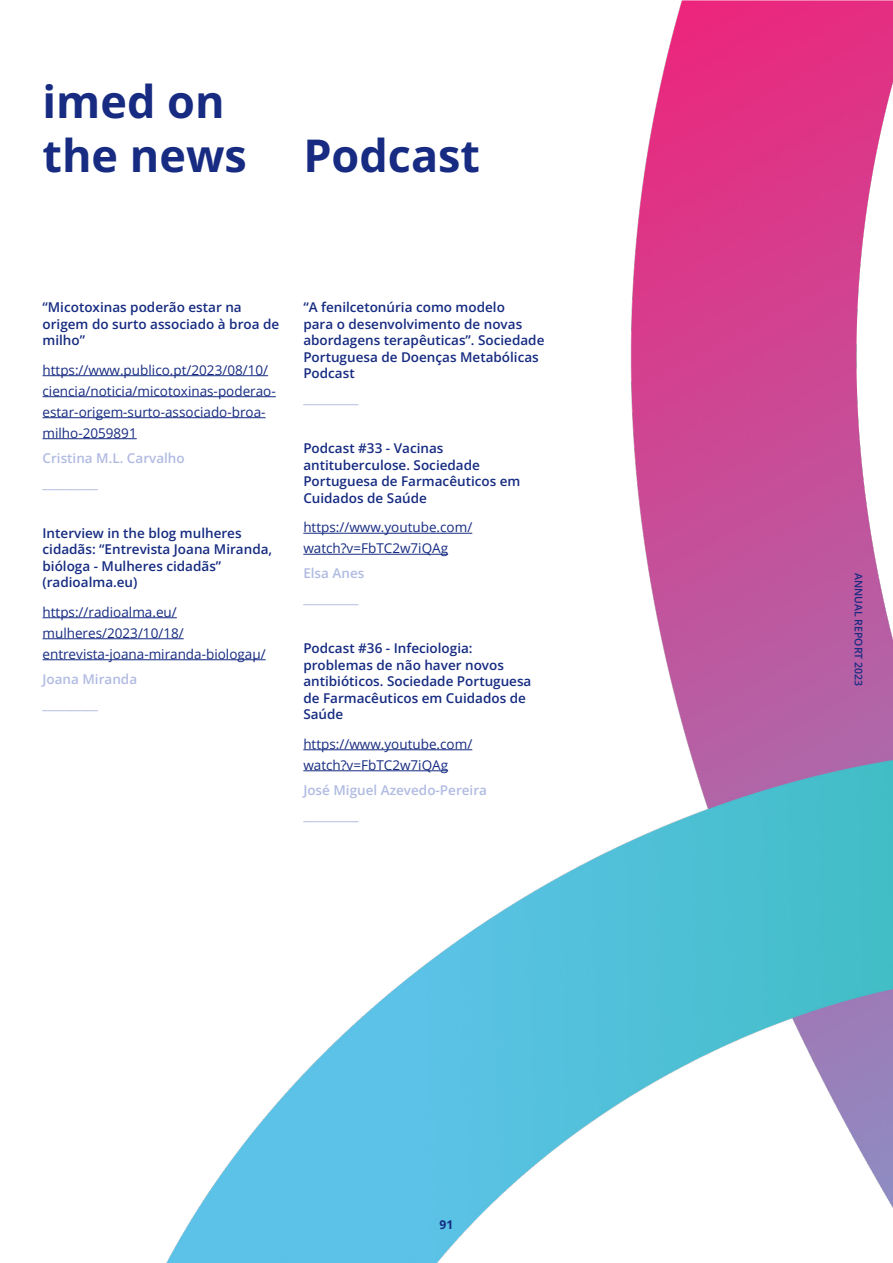
<style>
.page{position:relative;width:893px;height:1263px;background:#fff}
.page>*{position:absolute;margin:0;border:0;box-sizing:border-box;transform-origin:0 0}
.t1{font:700 45px/54px "Open Sans";color:#162b81}
.Texto{font:600 13.5px/16.5px "Open Sans";color:#162b81}
.Texto-2{font:13.5px/21px "Open Sans";color:#162b81}
.Texto-3{font:600 13.5px "Open Sans";color:#b1bbe2}
.Texto-4{font:700 13.5px "Open Sans";color:#b1bbe2}
.t2{font:700 12px "Open Sans";color:#162b81}
.t3{font:600 10.5px "Open Sans";color:#162b81}
</style>
<div class="page">
<img style="left:102px;top:0;width:791px;height:1263px">
<hr style="left:43px;top:375px;width:225px;height:1px;background:#162b81">
<hr style="left:43px;top:396px;width:233px;height:1px;background:#162b81">
<hr style="left:43px;top:417px;width:223px;height:1px;background:#162b81">
<hr style="left:43px;top:438px;width:94px;height:1px;background:#162b81">
<hr style="left:43px;top:617px;width:134px;height:1px;background:#162b81">
<hr style="left:43px;top:638px;width:141px;height:1px;background:#162b81">
<hr style="left:43px;top:659px;width:223px;height:1px;background:#162b81">
<hr style="left:303px;top:533px;width:169px;height:1px;background:#162b81">
<hr style="left:303px;top:554px;width:145px;height:1px;background:#162b81">
<hr style="left:303px;top:749px;width:169px;height:1px;background:#162b81">
<hr style="left:303px;top:770px;width:145px;height:1px;background:#162b81">
<p class="t1" style="left:43px;top:73px;width:206px">imed on the news</p>
<p class="t1" style="left:303px;top:127px;width:178px">Podcast</p>
<p class="Texto" style="left:43px;top:299px;width:238px">“Micotoxinas poderão estar na origem do surto associado à broa de milho”</p>
<p class="Texto-2" style="left:43px;top:359px;width:235px">https://www.publico.pt/2023/08/10/ ciencia/noticia/micotoxinas-poderao&shy;estar-origem-surto-associado-broa&shy;milho-2059891</p>
<p class="Texto-3" style="left:43px;top:448px;width:144px">Cristina M.L. Carvalho</p>
<p class="Texto-4" style="left:43px;top:473px;width:57px">__________</p>
<p class="Texto" style="left:43px;top:524px;width:231px">Interview in the blog mulheres cidadãs: “Entrevista Joana Miranda, bióloga - Mulheres cidadãs” (radioalma.eu)</p>
<p class="Texto-2" style="left:43px;top:601px;width:225px">https://radioalma.eu/ mulheres/2023/10/18/ entrevista-joana-miranda-biologaµ/</p>
<p class="Texto-3" style="left:43px;top:669px;width:96px">Joana Miranda</p>
<p class="Texto-4" style="left:43px;top:694px;width:57px">__________</p>
<p class="Texto" style="left:303px;top:299px;width:243px">“A fenilcetonúria como modelo<br>para o desenvolvimento de novas abordagens terapêuticas”. Sociedade<br>Portuguesa de Doenças Metabólicas<br>Podcast</p>
<p class="Texto-4" style="left:303px;top:389px;width:57px">__________</p>
<p class="Texto" style="left:303px;top:440px;width:219px">Podcast #33 - Vacinas antituberculose. Sociedade<br>Portuguesa de Farmacêuticos em<br>Cuidados de Saúde</p>
<p class="Texto-2" style="left:303px;top:516px;width:170px">https://www.youtube.com/ watch?v=FbTC2w7iQAg</p>
<p class="Texto-3" style="left:303px;top:564px;width:63px">Elsa Anes</p>
<p class="Texto-4" style="left:303px;top:589px;width:57px">__________</p>
<p class="Texto" style="left:303px;top:640px;width:230px">Podcast #36 - Infeciologia: problemas de não haver novos antibióticos. Sociedade Portuguesa de Farmacêuticos em Cuidados de<br>Saúde</p>
<p class="Texto-2" style="left:303px;top:733px;width:170px">https://www.youtube.com/ watch?v=FbTC2w7iQAg</p>
<p class="Texto-3" style="left:303px;top:780px;width:185px">José Miguel Azevedo-Pereira</p>
<p class="Texto-4" style="left:303px;top:805px;width:57px">__________</p>
<p class="t2" style="left:440px;top:1216px;width:15px">91</p>
<p class="t3" style="left:866px;top:573px;width:115px;rotate:90deg">ANNUAL REPORT 2023</p>
</div>
